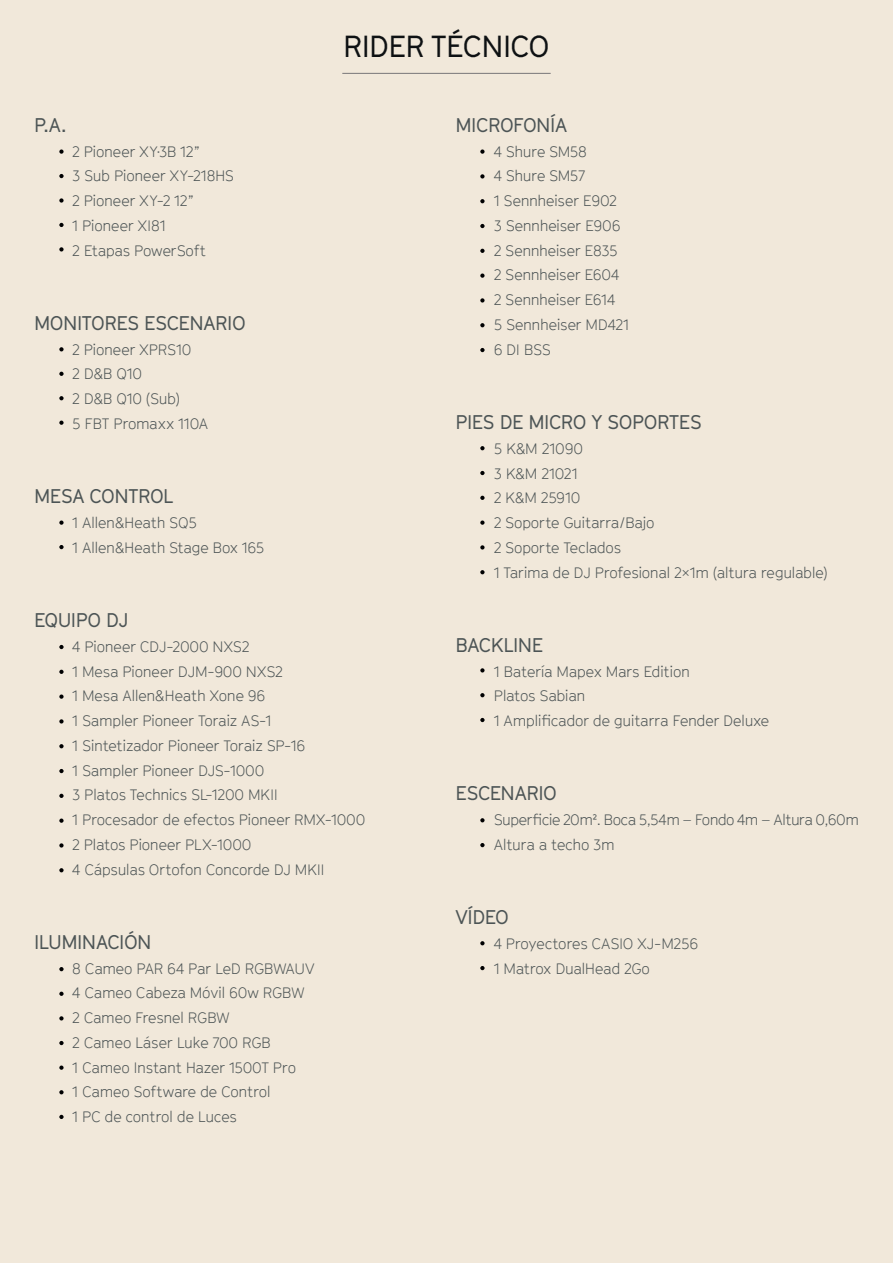
<style>
.page{position:relative;width:893px;height:1263px;background:#f1e8da}
.page>*{position:absolute;margin:0;border:0;box-sizing:border-box;transform-origin:0 0}
.t1{font:30px "GT Cinetype";letter-spacing:-.02em;color:#0e1113}
.t2{font:19.5px "GT Cinetype";letter-spacing:-.025em;color:#4c5455}
.t3{font:300 15px "GT Cinetype";letter-spacing:-.02em;color:#4c5455}
</style>
<div class="page">
<hr style="left:342px;top:73px;width:209px;height:1px;background:#787679">
<svg style="left:59px;top:149px;width:5px;height:5px"></svg>
<svg style="left:59px;top:174px;width:5px;height:4px"></svg>
<svg style="left:59px;top:198px;width:5px;height:5px"></svg>
<svg style="left:59px;top:223px;width:5px;height:4px"></svg>
<svg style="left:59px;top:247px;width:5px;height:5px"></svg>
<svg style="left:59px;top:347px;width:5px;height:4px"></svg>
<svg style="left:59px;top:372px;width:5px;height:4px"></svg>
<svg style="left:59px;top:396px;width:5px;height:4px"></svg>
<svg style="left:59px;top:421px;width:5px;height:4px"></svg>
<svg style="left:59px;top:520px;width:5px;height:5px"></svg>
<svg style="left:59px;top:545px;width:5px;height:4px"></svg>
<svg style="left:59px;top:645px;width:5px;height:4px"></svg>
<svg style="left:59px;top:670px;width:5px;height:4px"></svg>
<svg style="left:59px;top:694px;width:5px;height:5px"></svg>
<svg style="left:59px;top:719px;width:5px;height:4px"></svg>
<svg style="left:59px;top:744px;width:5px;height:4px"></svg>
<svg style="left:59px;top:769px;width:5px;height:4px"></svg>
<svg style="left:59px;top:794px;width:5px;height:4px"></svg>
<svg style="left:59px;top:818px;width:5px;height:5px"></svg>
<svg style="left:59px;top:843px;width:5px;height:4px"></svg>
<svg style="left:59px;top:868px;width:5px;height:4px"></svg>
<svg style="left:59px;top:967px;width:5px;height:4px"></svg>
<svg style="left:59px;top:992px;width:5px;height:4px"></svg>
<svg style="left:59px;top:1016px;width:5px;height:4px"></svg>
<svg style="left:59px;top:1041px;width:5px;height:4px"></svg>
<svg style="left:59px;top:1065px;width:5px;height:5px"></svg>
<svg style="left:59px;top:1090px;width:5px;height:4px"></svg>
<svg style="left:59px;top:1115px;width:5px;height:4px"></svg>
<svg style="left:480px;top:149px;width:5px;height:5px"></svg>
<svg style="left:480px;top:174px;width:5px;height:5px"></svg>
<svg style="left:480px;top:199px;width:5px;height:4px"></svg>
<svg style="left:480px;top:224px;width:5px;height:4px"></svg>
<svg style="left:480px;top:249px;width:5px;height:4px"></svg>
<svg style="left:480px;top:273px;width:5px;height:5px"></svg>
<svg style="left:480px;top:298px;width:5px;height:5px"></svg>
<svg style="left:480px;top:323px;width:5px;height:4px"></svg>
<svg style="left:480px;top:348px;width:5px;height:4px"></svg>
<svg style="left:480px;top:446px;width:5px;height:4px"></svg>
<svg style="left:480px;top:471px;width:5px;height:4px"></svg>
<svg style="left:480px;top:496px;width:5px;height:4px"></svg>
<svg style="left:480px;top:520px;width:5px;height:5px"></svg>
<svg style="left:480px;top:545px;width:5px;height:4px"></svg>
<svg style="left:480px;top:570px;width:5px;height:4px"></svg>
<svg style="left:480px;top:668px;width:5px;height:4px"></svg>
<svg style="left:480px;top:693px;width:5px;height:4px"></svg>
<svg style="left:480px;top:718px;width:5px;height:4px"></svg>
<svg style="left:480px;top:818px;width:5px;height:4px"></svg>
<svg style="left:480px;top:843px;width:5px;height:4px"></svg>
<svg style="left:480px;top:941px;width:5px;height:4px"></svg>
<svg style="left:480px;top:966px;width:5px;height:4px"></svg>
<p class="t2" style="left:34px;top:113px;width:34px">P.A.</p>
<p class="t3" style="left:72px;top:142px;width:129px">2 Pioneer XY·3B 12”</p>
<p class="t3" style="left:72px;top:167px;width:163px">3 Sub Pioneer XY-218HS</p>
<p class="t3" style="left:72px;top:192px;width:123px">2 Pioneer XY-2 12”</p>
<p class="t3" style="left:72px;top:217px;width:95px">1 Pioneer XI81</p>
<p class="t3" style="left:72px;top:241px;width:135px">2 Etapas PowerSoft</p>
<p class="t2" style="left:34px;top:311px;width:213px">MONITORES ESCENARIO</p>
<p class="t3" style="left:72px;top:340px;width:121px">2 Pioneer XPRS10</p>
<p class="t3" style="left:72px;top:365px;width:71px">2 D&amp;B Q10</p>
<p class="t3" style="left:72px;top:390px;width:109px">2 D&amp;B Q10 (Sub)</p>
<p class="t3" style="left:72px;top:415px;width:137px">5 FBT Promaxx 110A</p>
<p class="t2" style="left:34px;top:484px;width:141px">MESA CONTROL</p>
<p class="t3" style="left:72px;top:514px;width:126px">1 Allen&amp;Heath SQ5</p>
<p class="t3" style="left:72px;top:538px;width:194px">1 Allen&amp;Heath Stage Box 165</p>
<p class="t1" style="left:343px;top:28px;width:208px">RIDER TÉCNICO</p>
<p class="t2" style="left:455px;top:113px;width:113px">MICROFONÍA</p>
<p class="t3" style="left:494px;top:142px;width:95px">4 Shure SM58</p>
<p class="t3" style="left:494px;top:167px;width:93px">4 Shure SM57</p>
<p class="t3" style="left:494px;top:192px;width:125px">1 Sennheiser E902</p>
<p class="t3" style="left:494px;top:217px;width:128px">3 Sennheiser E906</p>
<p class="t3" style="left:494px;top:241px;width:126px">2 Sennheiser E835</p>
<p class="t3" style="left:494px;top:266px;width:127px">2 Sennheiser E604</p>
<p class="t3" style="left:494px;top:291px;width:123px">2 Sennheiser E614</p>
<p class="t3" style="left:494px;top:316px;width:137px">5 Sennheiser MD421</p>
<p class="t3" style="left:494px;top:340px;width:59px">6 DI BSS</p>
<p class="t2" style="left:455px;top:410px;width:248px">PIES DE MICRO Y SOPORTES</p>
<p class="t3" style="left:494px;top:439px;width:91px">5 K&amp;M 21090</p>
<p class="t3" style="left:494px;top:464px;width:85px">3 K&amp;M 21021</p>
<p class="t3" style="left:494px;top:489px;width:88px">2 K&amp;M 25910</p>
<p class="t3" style="left:494px;top:514px;width:162px">2 Soporte Guitarra/Bajo</p>
<p class="t3" style="left:494px;top:538px;width:129px">2 Soporte Teclados</p>
<p class="t3" style="left:494px;top:563px;width:336px">1 Tarima de DJ Profesional 2x1m (altura regulable)</p>
<p class="t2" style="left:34px;top:608px;width:96px">EQUIPO DJ</p>
<p class="t3" style="left:72px;top:637px;width:179px">4 Pioneer CDJ-2000 NXS2</p>
<p class="t3" style="left:72px;top:662px;width:212px">1 Mesa Pioneer DJM-900 NXS2</p>
<p class="t3" style="left:72px;top:687px;width:194px">1 Mesa Allen&amp;Heath Xone 96</p>
<p class="t3" style="left:72px;top:712px;width:201px">1 Sampler Pioneer Toraiz AS-1</p>
<p class="t3" style="left:72px;top:736px;width:234px">1 Sintetizador Pioneer Toraiz SP-16</p>
<p class="t3" style="left:72px;top:761px;width:194px">1 Sampler Pioneer DJS-1000</p>
<p class="t3" style="left:72px;top:786px;width:207px">3 Platos Technics SL-1200 MKII</p>
<p class="t3" style="left:72px;top:811px;width:295px">1 Procesador de efectos Pioneer RMX-1000</p>
<p class="t3" style="left:72px;top:835px;width:181px">2 Platos Pioneer PLX-1000</p>
<p class="t3" style="left:72px;top:860px;width:254px">4 Cápsulas Ortofon Concorde DJ MKII</p>
<p class="t2" style="left:34px;top:930px;width:119px">ILUMINACIÓN</p>
<p class="t3" style="left:72px;top:959px;width:244px">8 Cameo PAR 64 Par LeD RGBWAUV</p>
<p class="t3" style="left:72px;top:984px;width:234px">4 Cameo Cabeza Móvil 60w RGBW</p>
<p class="t3" style="left:72px;top:1009px;width:159px">2 Cameo Fresnel RGBW</p>
<p class="t3" style="left:72px;top:1033px;width:200px">2 Cameo Láser Luke 700 RGB</p>
<p class="t3" style="left:72px;top:1058px;width:225px">1 Cameo Instant Hazer 1500T Pro</p>
<p class="t3" style="left:72px;top:1083px;width:200px">1 Cameo Software de Control</p>
<p class="t3" style="left:72px;top:1108px;width:166px">1 PC de control de Luces</p>
<p class="t2" style="left:455px;top:633px;width:89px">BACKLINE</p>
<p class="t3" style="left:494px;top:662px;width:198px">1 Batería Mapex Mars Edition</p>
<p class="t3" style="left:494px;top:687px;width:93px">Platos Sabian</p>
<p class="t3" style="left:494px;top:712px;width:277px">1 Amplificador de guitarra Fender Deluxe</p>
<p class="t2" style="left:455px;top:781px;width:103px">ESCENARIO</p>
<p class="t3" style="left:494px;top:811px;width:367px">Superficie 20m2. Boca 5,54m – Fondo 4m – Altura 0,60m</p>
<p class="t3" style="left:494px;top:835px;width:122px">Altura a techo 3m</p>
<p class="t2" style="left:455px;top:905px;width:55px">VÍDEO</p>
<p class="t3" style="left:494px;top:934px;width:206px">4 Proyectores CASIO XJ-M256</p>
<p class="t3" style="left:494px;top:959px;width:158px">1 Matrox DualHead 2Go</p>
</div>
